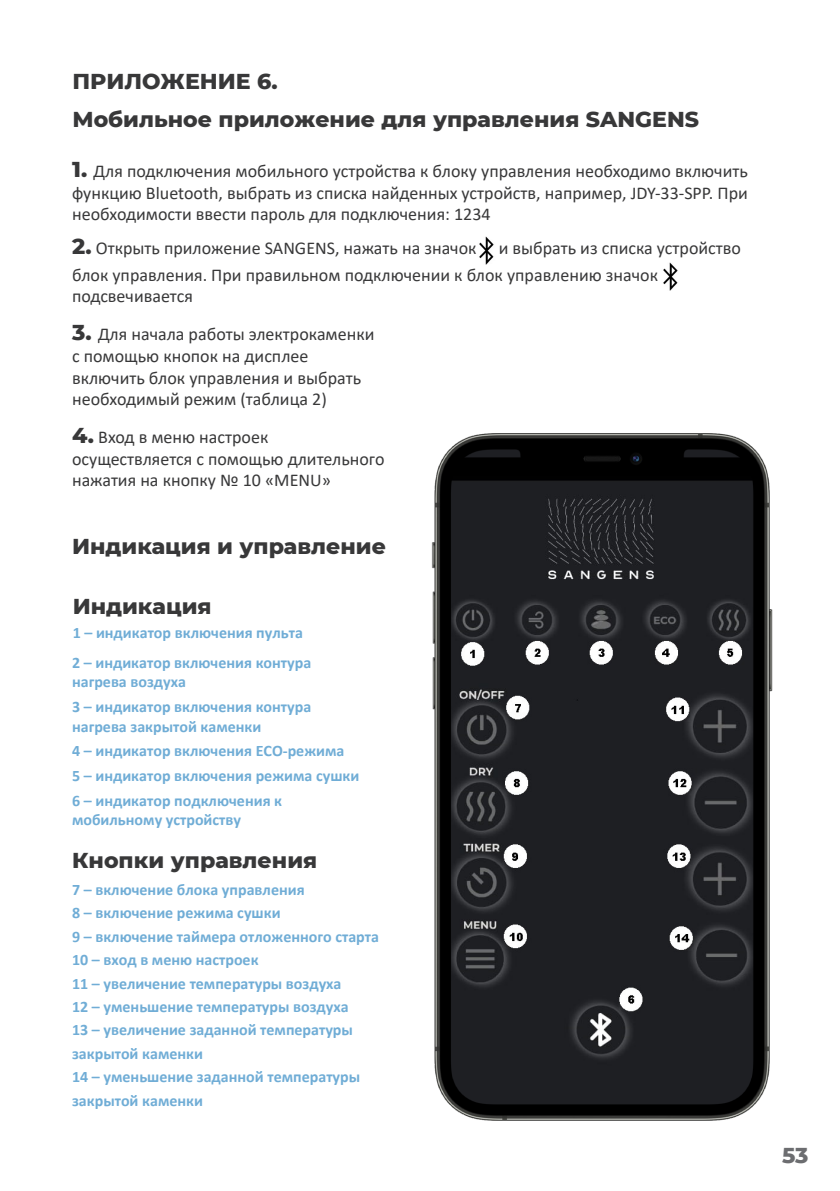
<style>
.page{position:relative;width:840px;height:1191px;background:#fff}
.page>*{position:absolute;margin:0;border:0;box-sizing:border-box;transform-origin:0 0}
.t1{font:800 22px/37.8px "Montserrat";color:#383839}
.t2{font:800 22px "Montserrat";color:#6c6d70}
.t3{font:18px/21.6px "Calibri";color:#383839}
.t4{font:700 16px/23.4px "Calibri";color:#70add6}
.s1{font-family:"Montserrat";font-weight:800;font-size:22px}
</style>
<div class="page">
<img style="left:431px;top:433px;width:342px;height:688px">
<img style="left:479px;top:236px;width:15px;height:28px">
<img style="left:663px;top:262px;width:15px;height:28px">
<p class="t1" style="left:72px;top:61px;width:627px">ПРИЛОЖЕНИЕ 6.<br>Мобильное приложение для управления SANGENS</p>
<p class="t3" style="left:72px;top:160px;width:677px;text-align:justify"><span class="s1">1.</span> Для подключения мобильного устройства к блоку управления необходимо включить функцию Bluetooth, выбрать из списка найденных устройств, например, JDY-33-SPP. При необходимости ввести пароль для подключения: 1234</p>
<p class="t3" style="left:72px;top:234px;width:670px;line-height:26.8px"><span class="s1">2.</span> Открыть приложение SANGENS, нажать на значок и выбрать из списка устройство блок управления. При правильном подключении к блок управлению значок</p>
<p class="t3" style="left:72px;top:285px;width:122px">подсвечивается</p>
<p class="t3" style="left:72px;top:323px;width:304px"><span class="s1">3.</span> Для начала работы электрокаменки с помощью кнопок на дисплее включить блок управления и выбрать необходимый режим (таблица 2)</p>
<p class="t3" style="left:72px;top:426px;width:314px"><span class="s1">4.</span> Вход в меню настроек осуществляется с помощью длительного нажатия на кнопку № 10 «MENU»</p>
<p class="t1" style="left:72px;top:526px;width:315px">Индикация и управление</p>
<p class="t1" style="left:73px;top:586px;width:140px">Индикация</p>
<p class="t4" style="left:73px;top:621px;width:232px">1 – индикатор включения пульта</p>
<p class="t4" style="left:72px;top:653px;width:240px;line-height:19.2px">2 – индикатор включения контура нагрева воздуха</p>
<p class="t4" style="left:72px;top:697px;width:240px;line-height:19.2px">3 – индикатор включения контура нагрева закрытой каменки</p>
<p class="t4" style="left:72px;top:739px;width:274px">4 – индикатор включения ECO-режима</p>
<p class="t4" style="left:72px;top:764px;width:289px">5 – индикатор включения режима сушки</p>
<p class="t4" style="left:72px;top:791px;width:211px;line-height:19.2px">6 – индикатор подключения к мобильному устройству</p>
<p class="t1" style="left:72px;top:840px;width:246px">Кнопки управления</p>
<p class="t4" style="left:72px;top:877px;width:308px">7 – включение блока управления<br>8 – включение режима сушки<br>9 – включение таймера отложенного старта<br>10 – вход в меню настроек<br>11 – увеличение температуры воздуха<br>12 – уменьшение температуры воздуха<br>13 – увеличение заданной температуры закрытой каменки<br>14 – уменьшение заданной температуры закрытой каменки</p>
<p class="t2" style="left:781px;top:1138px;width:28px">53</p>
</div>
